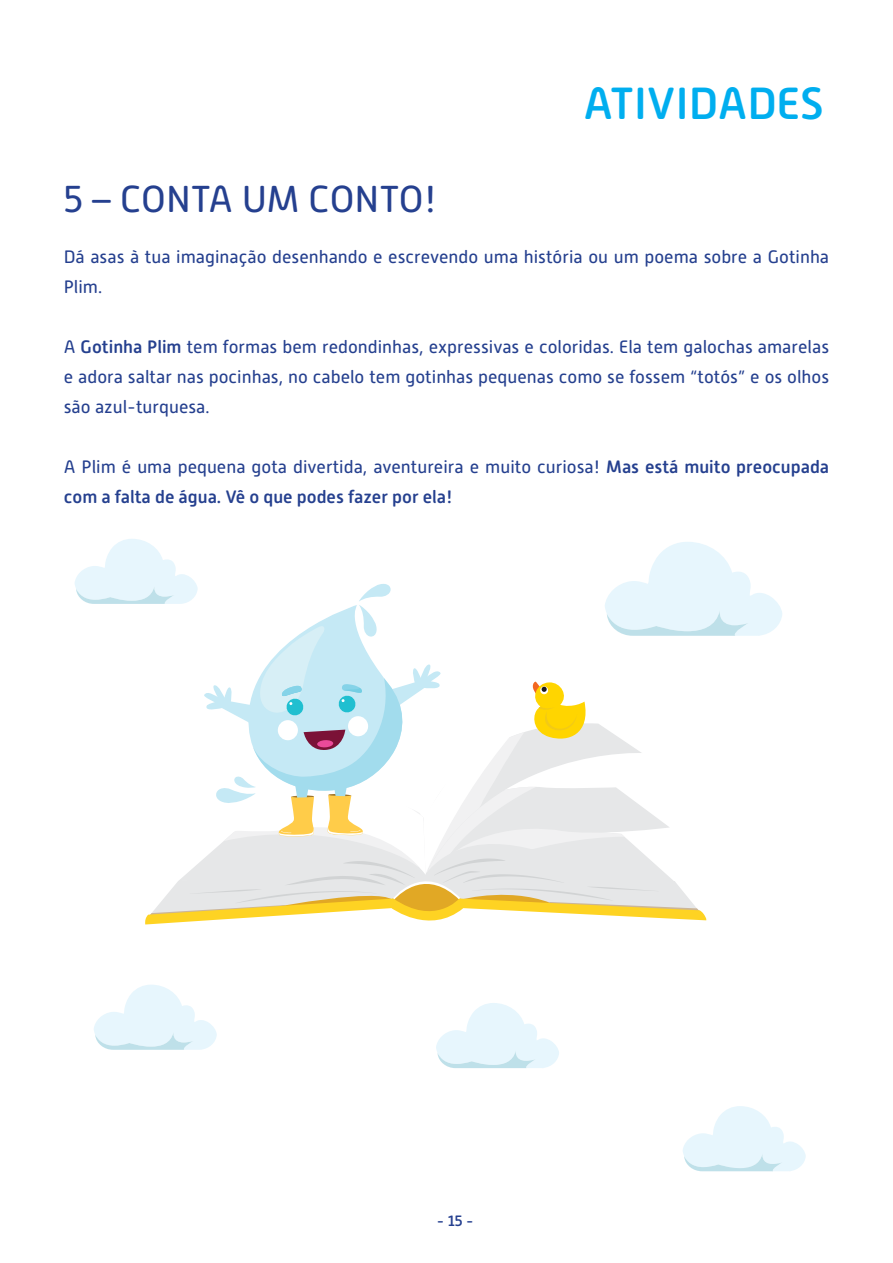
<style>
.page{position:relative;width:893px;height:1263px;background:#fff}
.page>*{position:absolute;margin:0;border:0;box-sizing:border-box;transform-origin:0 0}
.t1{font:500 45px "Alwyn New Rounded";color:#00aeef}
.t2{font:37.5px "Alwyn New Rounded";color:#25408f}
.t3{font:18px/30px "Alwyn New Rounded";color:#25408f}
.t4{font:500 18px/30px "Alwyn New Rounded";color:#25408f}
.t5{font:500 15px "Alwyn New Rounded";color:#25408f}
.s1{font-weight:500}
.s2{font-weight:400}
</style>
<div class="page">
<svg style="left:94px;top:985px;width:123px;height:65px"></svg>
<svg style="left:436px;top:1003px;width:123px;height:65px"></svg>
<svg style="left:683px;top:1106px;width:123px;height:65px"></svg>
<svg style="left:75px;top:539px;width:707px;height:386px"></svg>
<h1 class="t1" style="left:583px;top:78px;width:242px">ATIVIDADES</h1>
<h2 class="t2" style="left:64px;top:178px;width:375px">5 – CONTA UM CONTO!</h2>
<p class="t3" style="left:64px;top:242px;width:767px">Dá asas à tua imaginação desenhando e escrevendo uma história ou um poema sobre a Gotinha<br>Plim.</p>
<p class="t3" style="left:64px;top:332px;width:767px;text-align:justify">A <span class="s1">Gotinha Plim</span> tem formas bem redondinhas, expressivas e coloridas. Ela tem galochas amarelas e adora saltar nas pocinhas, no cabelo tem gotinhas pequenas como se fossem “totós” e os olhos são azul-turquesa.</p>
<p class="t4" style="left:64px;top:452px;width:767px"><span class="s2">A Plim é uma pequena gota divertida, aventureira e muito curiosa!</span> Mas está muito preocupada com a falta de água. Vê o que podes fazer por ela!</p>
<p class="t5" style="left:437px;top:1212px;width:38px">- 15 -</p>
</div>
